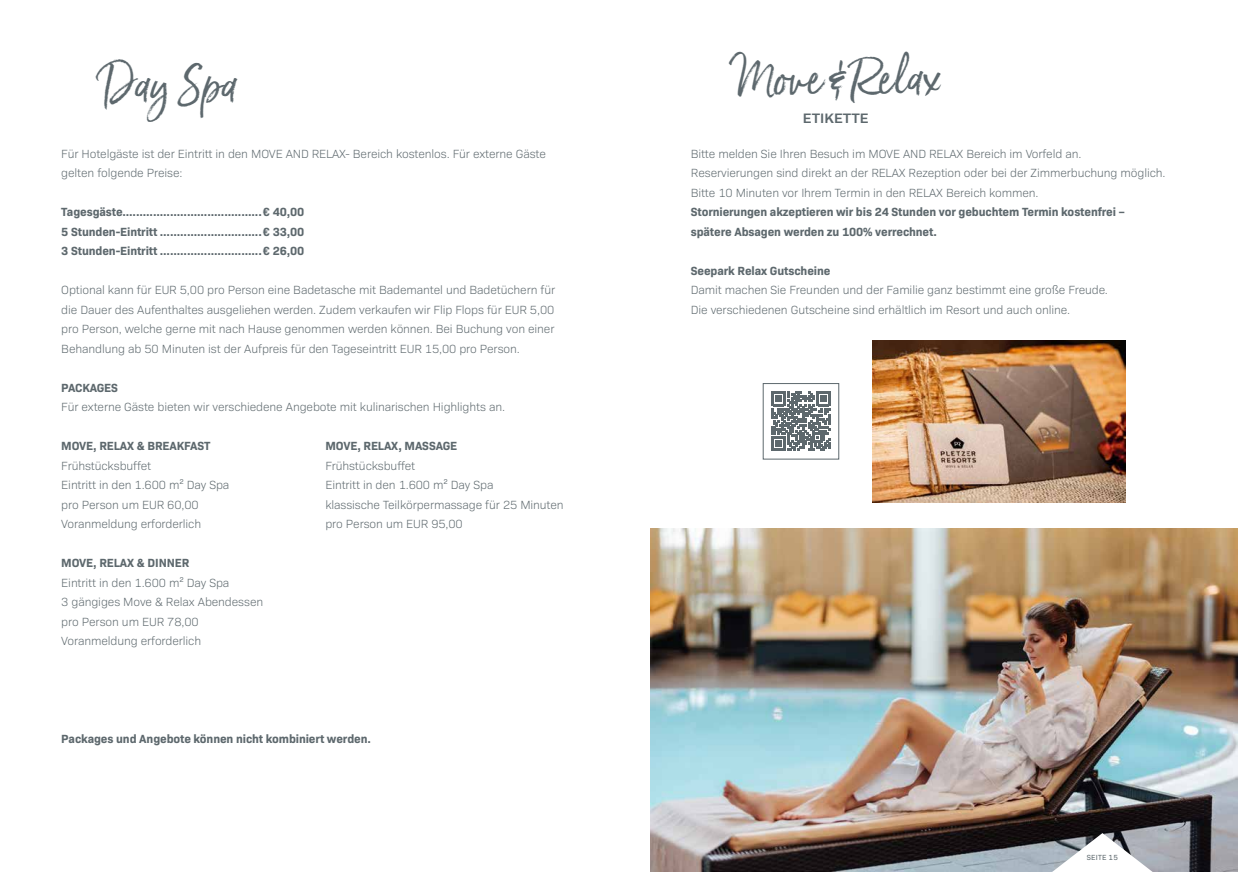
<style>
.page{position:relative;width:1259px;height:893px;background:#fff}
.page>*{position:absolute;margin:0;border:0;box-sizing:border-box;transform-origin:0 0}
.t1{font:45px "Born Ready";color:#5d686d}
.t2{font:700 13.5px "Centrale Sans";color:#5d686d}
.t3{font:300 12px/19.5px "Bio Sans";letter-spacing:-.01em;color:#5d686d}
.t4{font:700 12px/19.5px "Bio Sans";letter-spacing:-.01em;color:#5d686d}
.t5{font:7.5px "Bio Sans";letter-spacing:.03em;color:#5d686d}
</style>
<div class="page">
<img style="left:651px;top:528px;width:586px;height:344px">
<svg style="left:1038px;top:833px;width:128px;height:39px"></svg>
<svg style="left:771px;top:392px;width:59px;height:59px"></svg>
<div style="left:763px;top:383px;width:76px;height:76px;border:1px solid #5d686d"></div>
<img style="left:872px;top:340px;width:253px;height:162px">
<h1 class="t1" style="left:100px;top:57px;width:139px">Day Spa</h1>
<h1 class="t1" style="left:731px;top:50px;width:212px">Move &amp; Relax</h1>
<p class="t2" style="left:803px;top:110px;width:67px">ETIKETTE</p>
<p class="t3" style="left:61px;top:143px;width:486px">Für Hotelgäste ist der Eintritt in den MOVE AND RELAX- Bereich kostenlos. Für externe Gäste gelten folgende Preise:</p>
<p class="t4" style="left:61px;top:201px;width:245px;text-align:justify">Tagesgäste.........................................€ 40,00<br>5 Stunden-Eintritt ..............................€ 33,00<br>3 Stunden-Eintritt ..............................€ 26,00</p>
<p class="t3" style="left:61px;top:279px;width:495px;text-align:justify">Optional kann für EUR 5,00 pro Person eine Badetasche mit Bademantel und Badetüchern für die Dauer des Aufenthaltes ausgeliehen werden. Zudem verkaufen wir Flip Flops für EUR 5,00 pro Person, welche gerne mit nach Hause genommen werden können. Bei Buchung von einer Behandlung ab 50 Minuten ist der Aufpreis für den Tageseintritt EUR 15,00 pro Person.</p>
<p class="t4" style="left:61px;top:377px;width:58px">PACKAGES</p>
<p class="t3" style="left:61px;top:396px;width:445px">Für externe Gäste bieten wir verschiedene Angebote mit kulinarischen Highlights an.</p>
<p class="t4" style="left:61px;top:435px;width:151px">MOVE, RELAX &amp; BREAKFAST</p>
<p class="t3" style="left:61px;top:455px;width:170px">Frühstücksbuffet<br>Eintritt in den 1.600 m² Day Spa pro Person um EUR 60,00<br>Voranmeldung erforderlich</p>
<p class="t4" style="left:61px;top:552px;width:129px">MOVE, RELAX &amp; DINNER</p>
<p class="t3" style="left:61px;top:572px;width:203px">Eintritt in den 1.600 m² Day Spa<br>3 gängiges Move &amp; Relax Abendessen pro Person um EUR 78,00<br>Voranmeldung erforderlich</p>
<p class="t4" style="left:325px;top:435px;width:133px">MOVE, RELAX, MASSAGE</p>
<p class="t3" style="left:325px;top:455px;width:240px">Frühstücksbuffet<br>Eintritt in den 1.600 m² Day Spa<br>klassische Teilkörpermassage für 25 Minuten pro Person um EUR 95,00</p>
<p class="t4" style="left:61px;top:728px;width:311px">Packages und Angebote können nicht kombiniert werden.</p>
<p class="t3" style="left:691px;top:143px;width:476px">Bitte melden Sie Ihren Besuch im MOVE AND RELAX Bereich im Vorfeld an.<br>Reservierungen sind direkt an der RELAX Rezeption oder bei der Zimmerbuchung möglich.<br>Bitte 10 Minuten vor Ihrem Termin in den RELAX Bereich kommen.</p>
<p class="t4" style="left:691px;top:201px;width:435px">Stornierungen akzeptieren wir bis 24 Stunden vor gebuchtem Termin kostenfrei – spätere Absagen werden zu 100% verrechnet.</p>
<p class="t4" style="left:691px;top:260px;width:141px">Seepark Relax Gutscheine</p>
<p class="t3" style="left:691px;top:279px;width:419px">Damit machen Sie Freunden und der Familie ganz bestimmt eine große Freude.<br>Die verschiedenen Gutscheine sind erhältlich im Resort und auch online.</p>
<p class="t5" style="left:1086px;top:852px;width:33px">SEITE 15</p>
</div>
